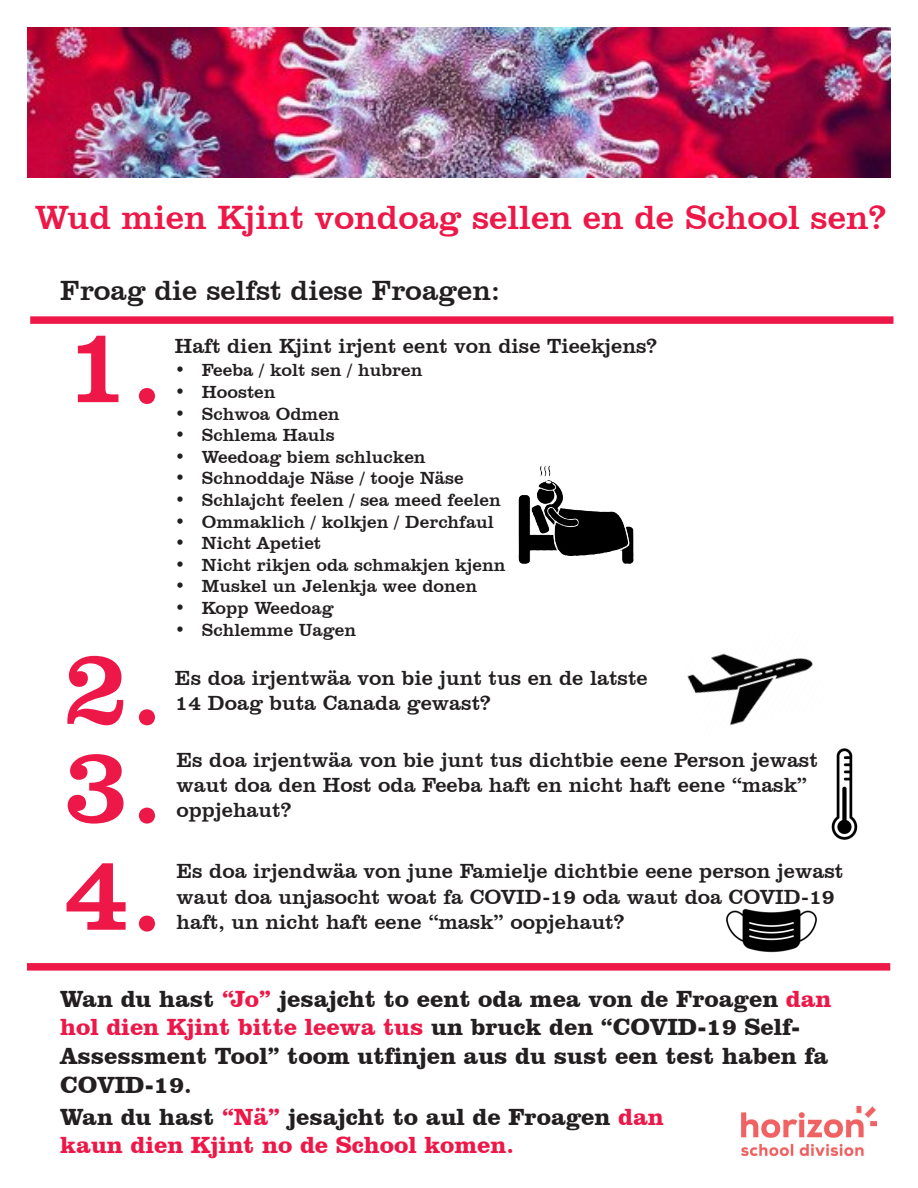
<style>
.page{position:relative;width:918px;height:1188px;background:#fff}
.page>*{position:absolute;margin:0;border:0;box-sizing:border-box;transform-origin:0 0}
.t1{font:108px "Clarendon BT";color:#ed1748}
.t2{font:34.5px "Clarendon BT";color:#ed1748}
.t3{font:28.5px "Clarendon BT";color:#231f20}
.t4{font:700 24px/28.8px "Clarendon BT";color:#231f20}
.t5{font:700 24px/28.8px "Clarendon BT";color:#ed1748}
.t6{font:21px/25.2px "Clarendon BT";color:#231f20}
.t7{font:18px "Clarendon BT";color:#231f20}
.s1{color:#ed1748}
.s2{color:#231f20}
</style>
<div class="page">
<img style="left:687px;top:653px;width:126px;height:73px">
<img style="left:27px;top:27px;width:864px;height:150px">
<img style="left:741px;top:1106px;width:136px;height:50px">
<img style="left:519px;top:466px;width:45px;height:59px">
<img style="left:831px;top:748px;width:27px;height:92px">
<img style="left:726px;top:908px;width:91px;height:45px">
<div style="left:27px;top:963px;width:863px;height:8px;background:#ed1748"></div>
<div style="left:30px;top:316px;width:863px;height:8px;background:#ed1748"></div>
<p class="t2" style="left:35px;top:196px;width:852px">Wud mien Kjint vondoag sellen en de School sen?</p>
<p class="t3" style="left:60px;top:273px;width:441px">Froag die selfst diese Froagen:</p>
<p class="t1" style="left:63px;top:298px;width:103px">1.</p>
<p class="t6" style="left:175px;top:332px;width:484px">Haft dien Kjint irjent eent von dise Tieekjens?</p>
<p class="t7" style="left:175px;top:359px;width:249px">• Feeba / kolt sen / hubren</p>
<p class="t7" style="left:175px;top:381px;width:102px">• Hoosten</p>
<p class="t7" style="left:175px;top:402px;width:166px">• Schwoa Odmen</p>
<p class="t7" style="left:175px;top:424px;width:161px">• Schlema Hauls</p>
<p class="t7" style="left:175px;top:446px;width:252px">• Weedoag biem schlucken</p>
<p class="t7" style="left:175px;top:467px;width:290px">• Schnoddaje Näse / tooje Näse</p>
<p class="t7" style="left:175px;top:489px;width:328px">• Schlajcht feelen / sea meed feelen</p>
<p class="t7" style="left:175px;top:510px;width:321px">• Ommaklich / kolkjen / Derchfaul</p>
<p class="t7" style="left:175px;top:532px;width:148px">• Nicht Apetiet</p>
<p class="t7" style="left:175px;top:554px;width:332px">• Nicht rikjen oda schmakjen kjenn</p>
<p class="t7" style="left:175px;top:575px;width:304px">• Muskel un Jelenkja wee donen</p>
<p class="t7" style="left:175px;top:597px;width:160px">• Kopp Weedoag</p>
<p class="t7" style="left:175px;top:618px;width:183px">• Schlemme Uagen</p>
<p class="t1" style="left:63px;top:619px;width:103px">2.</p>
<p class="t6" style="left:175px;top:665px;width:474px">Es doa irjentwäa von bie junt tus en de latste<br>14 Doag buta Canada gewast?</p>
<p class="t1" style="left:63px;top:718px;width:103px">3.</p>
<p class="t6" style="left:176px;top:747px;width:643px">Es doa irjentwäa von bie junt tus dichtbie eene Person jewast waut doa den Host oda Feeba haft en nicht haft eene “mask” oppjehaut?</p>
<p class="t1" style="left:63px;top:826px;width:103px">4.</p>
<p class="t6" style="left:176px;top:858px;width:668px">Es doa irjendwäa von june Famielje dichtbie eene person jewast waut doa unjasocht woat fa COVID-19 oda waut doa COVID-19 haft, un nicht haft eene “mask” oopjehaut?</p>
<p class="t4" style="left:60px;top:983px;width:773px">Wan du hast <span class="s1">“Jo”</span> jesajcht to eent oda mea von de Froagen <span class="s1">dan hol dien Kjint bitte leewa tus</span> un bruck den “COVID-19 Self-Assessment Tool” toom utfinjen aus du sust een test haben fa COVID-19.</p>
<p class="t5" style="left:60px;top:1102px;width:605px"><span class="s2">Wan du hast</span> “Nä” <span class="s2">jesajcht to aul de Froagen</span> dan kaun dien Kjint no de School komen.</p>
</div>
